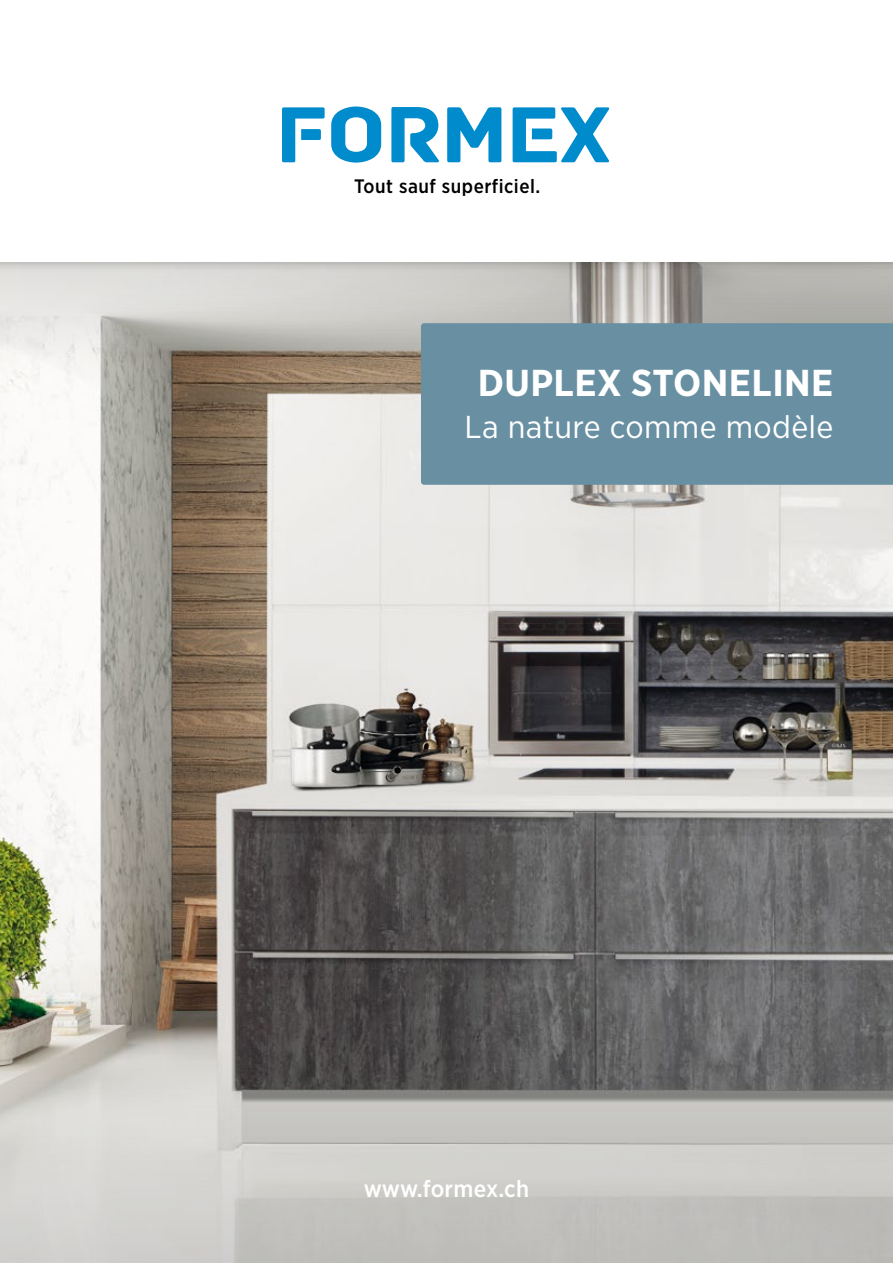
<style>
.page{position:relative;width:893px;height:1263px;background:#fff}
.page>*{position:absolute;margin:0;border:0;box-sizing:border-box;transform-origin:0 0}
.t1{font:700 37.5px "Gotham Narrow";letter-spacing:.01em;color:#fff;scale:1.04 1}
.t2{font:31.65px "Gotham Narrow";letter-spacing:.01em;color:#fff;scale:1.04 1}
.t3{font:500 23.55px "Gotham Narrow";letter-spacing:.005em;color:#fff}
.t4{font:500 19.5px "Gotham Narrow";letter-spacing:.025em;color:#000}
</style>
<div class="page">
<img style="left:0;top:366px;width:893px;height:680px">
<svg style="left:0;top:1046px;width:893px;height:217px"></svg>
<svg style="left:0;top:273px;width:893px;height:93px"></svg>
<div style="left:421px;top:323px;width:472px;height:162px;background:#6890a2"></div>
<div style="left:0;top:0;width:893px;height:273px;background:#000;opacity:.3"></div>
<div style="left:0;top:0;width:893px;height:261px;background:#fff"></div>
<svg style="left:331px;top:106px;width:50px;height:57px"></svg>
<svg style="left:447px;top:107px;width:54px;height:55px"></svg>
<svg style="left:391px;top:107px;width:48px;height:55px"></svg>
<svg style="left:282px;top:107px;width:43px;height:55px"></svg>
<svg style="left:513px;top:107px;width:96px;height:55px"></svg>
<p class="t4" style="left:354px;top:174px;width:188px">Tout sauf superficiel.</p>
<h1 class="t1" style="left:478px;top:359px;width:343px">DUPLEX STONELINE</h1>
<h2 class="t2" style="left:465px;top:407px;width:356px">La nature comme modèle</h2>
<p class="t3" style="left:364px;top:1174px;width:167px">www.formex.ch</p>
</div>
